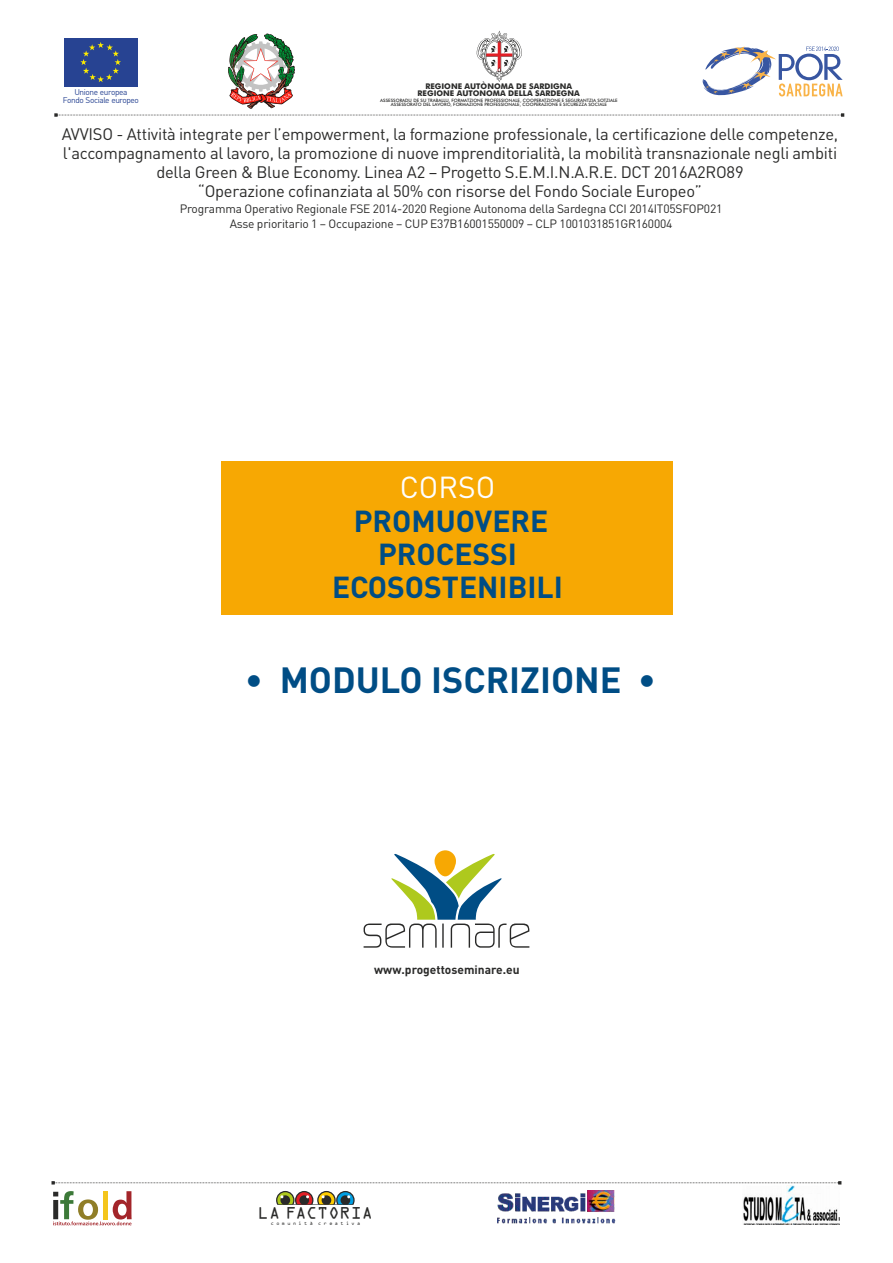
<style>
.page{position:relative;width:893px;height:1263px;background:#fff}
.page>*{position:absolute;margin:0;border:0;box-sizing:border-box;transform-origin:0 0}
.t1{font:700 36px "DIN Pro";color:#004d85}
.t2{font:700 30px/33.3px "DIN Pro";color:#004d85;text-align:center}
.t3{font:30px "DIN Pro";color:#fefefe}
.t4{font:18.15px "OCR Aby BT";color:#2a2a29}
.t5{font:16.5px/19px "DIN Pro";letter-spacing:-.015em;color:#2a2a29;text-align:center}
.t6{font:12px/15.3px "DIN Pro";letter-spacing:-.015em;color:#2a2a29;text-align:center}
.t7{font:700 12px "DIN Pro";color:#2a2a29}
.t8{font:8.25px/8.1px "DIN Pro";letter-spacing:-.04em;color:#274392;text-align:center}
.t9{font:700 7.8px/7.1px "Futura BT";color:#2a2a29;text-align:center}
.t10{font:5.1px "OCRA Extended";letter-spacing:.495em;color:#2a2a29}
.t11{font:500 4.5px/4.1px "Futura BT";color:#2a2a29;text-align:center}
</style>
<div class="page">
<div style="left:221px;top:461px;width:451px;height:153px;background:#f7a803"></div>
<svg style="left:52px;top:1181px;width:789px;height:3px"></svg>
<img style="left:497px;top:1191px;width:119px;height:33px">
<svg style="left:276px;top:1191px;width:79px;height:14px"></svg>
<img style="left:743px;top:1186px;width:97px;height:39px">
<svg style="left:53px;top:1191px;width:79px;height:34px"></svg>
<svg style="left:54px;top:31px;width:790px;height:86px"></svg>
<svg style="left:435px;top:850px;width:21px;height:26px"></svg>
<svg style="left:364px;top:853px;width:165px;height:95px"></svg>
<p class="t9" style="left:418px;top:83px;width:164px">REGIONE AUTÒNOMA DE SARDIGNA<br>REGIONE AUTONOMA DELLA SARDEGNA</p>
<p class="t8" style="left:63px;top:88px;width:77px">Unione europea<br>Fondo Sociale europeo</p>
<p class="t11" style="left:380px;top:98px;width:239px">ASSESSORADU DE SU TRABALLU, FORMATZIONE PROFESSIONALE, COOPERATZIONE E SEGURANTZIA SOTZIALE<br>ASSESSORATO DEL LAVORO, FORMAZIONE PROFESSIONALE, COOPERAZIONE E SICUREZZA SOCIALE</p>
<p class="t5" style="left:62px;top:126px;width:778px">AVVISO - Attività integrate per l’empowerment, la formazione professionale, la certificazione delle competenze, l'accompagnamento al lavoro, la promozione di nuove imprenditorialità, la mobilità transnazionale negli ambiti della Green &amp; Blue Economy. Linea A2 – Progetto S.E.M.I.N.A.R.E. DCT 2016A2RO89<br>“Operazione cofinanziata al 50% con risorse del Fondo Sociale Europeo”</p>
<p class="t6" style="left:180px;top:202px;width:544px">Programma Operativo Regionale FSE 2014-2020 Regione Autonoma della Sardegna CCI 2014IT05SFOP021<br>Asse prioritario 1 – Occupazione – CUP E37B16001550009 – CLP 1001031851GR160004</p>
<h2 class="t3" style="left:400px;top:475px;width:97px">CORSO</h2>
<h2 class="t2" style="left:332px;top:507px;width:232px">PROMUOVERE<br>PROCESSI<br>ECOSOSTENIBILI</h2>
<h1 class="t1" style="left:245px;top:665px;width:412px">• MODULO ISCRIZIONE •</h1>
<p class="t7" style="left:374px;top:964px;width:147px">www.progettoseminare.eu</p>
<p class="t4" style="left:258px;top:1204px;width:117px">LA FACTORIA</p>
<p class="t10" style="left:271px;top:1221px;width:91px">comunità creativa</p>
</div>
